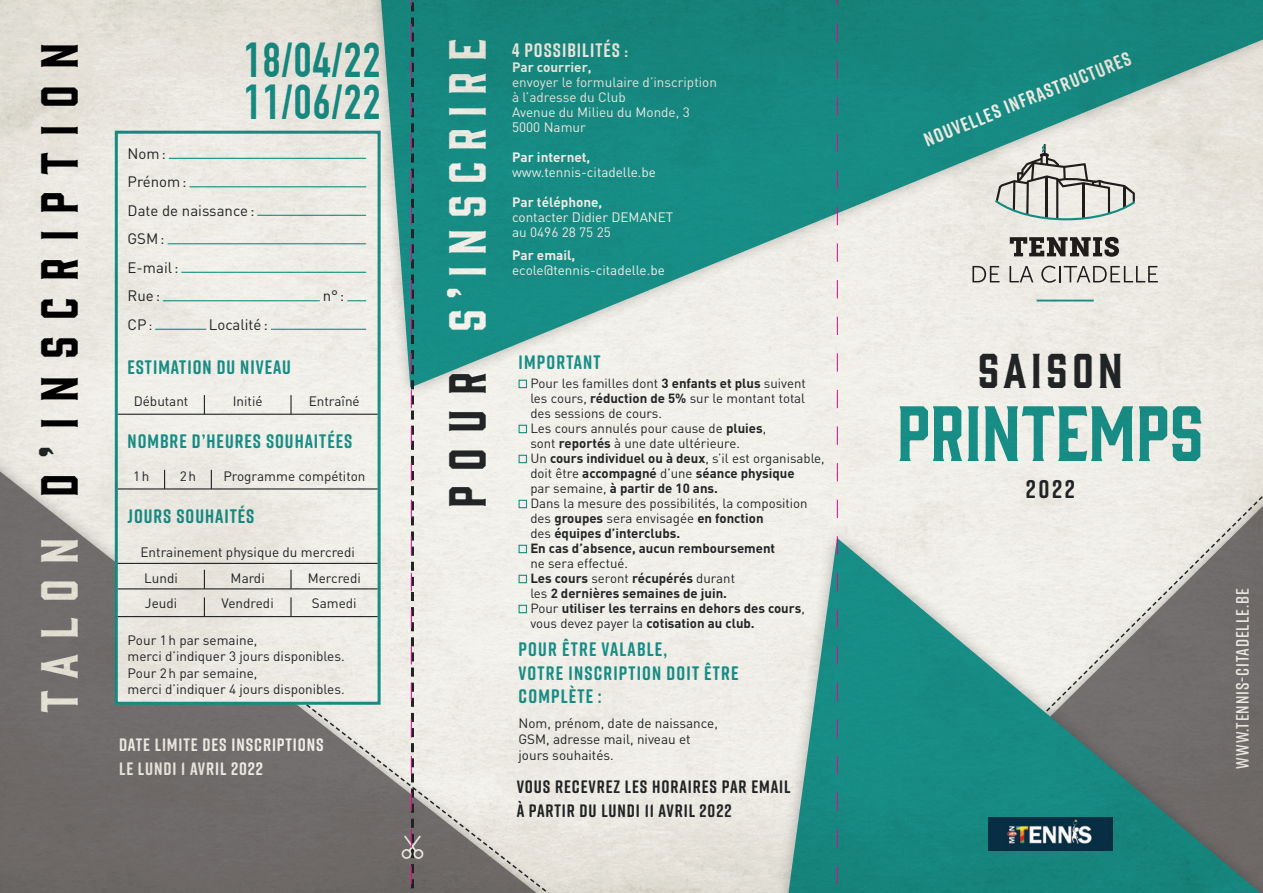
<style>
.page{position:relative;width:1263px;height:893px;background:#fff}
.page>*{position:absolute;margin:0;border:0;box-sizing:border-box;transform-origin:0 0}
.Premiere_page{font:72px "Gin";color:#199793}
.Haut_de_page{font:48px "Gin";letter-spacing:.34em;color:#000}
.Titre_noir{font:700 48px "DIN Condensed";letter-spacing:.025em;color:#199793}
.Haut_de_page-2{font:48px "Gin";letter-spacing:.22em;color:#fff}
.Premiere_page-2{font:45px "Gin";letter-spacing:.1em;color:#24272a}
._2019{font:700 25.5px "Rift Soft";color:#24272a}
.Formulaire_sous_titr{font:700 19.5px "Rift Soft";letter-spacing:.05em;color:#199793}
.TItre_noir_2{font:700 19.5px/23.4px "Rift Soft";letter-spacing:.06em;color:#199793}
.Titre_noir-2{font:700 19.5px "Rift Soft";letter-spacing:.05em;color:#fff}
.Sous_titre_blanc{font:700 19.5px "Rift Soft";letter-spacing:.06em;color:#199793}
.Annotation{font:700 18px/24px "Rift Soft";letter-spacing:.05em;color:#24272a}
.Annotation-2{font:700 18px "Rift Soft";letter-spacing:.05em;color:#fff}
.Body{font:600 18px "Rift Soft";letter-spacing:.05em;color:#fff}
.Formulaire{font:15px/28.5px "DIN";color:#24272a}
.Titre_noir-3{font:13.5px/15px "DIN";color:#fff}
.Formulaire_Bas{font:13.5px "DIN";color:#24272a}
.Body-2{font:13.5px/16.2px "DIN";color:#24272a}
.TItre_noir_2-2{font:13.5px/16.2px "DIN";color:#24272a}
.Body-3{font:13.5px "DIN";color:#fff}
.Body-4{font:700 13.5px "DIN";color:#fff}
.Body-5{font:700 13.2px/15px "DIN";color:#24272a}
.Body-6{font:13.2px/15px "DIN";color:#24272a}
.s1{color:#f5f3ed}
.s2{color:#24272a}
.s3{font-family:"DIN Condensed"}
.s4{font-weight:700}
.s5{font-size:13.5px}
.s6{font-weight:400}
</style>
<div class="page">
<img style="left:0;top:0;width:1263px;height:893px">
<img style="left:989px;top:817px;width:123px;height:33px">
<svg style="left:403px;top:0;width:19px;height:893px;background:#82a5a3"></svg>
<svg style="left:837px;top:0;width:1px;height:893px"></svg>
<p class="Haut_de_page" style="left:26px;top:712px;width:671px;rotate:-90deg"><span class="s1">TALON</span> D<span class="s2">’</span>INSCRIPTION</p>
<p class="Haut_de_page-2" style="left:434px;top:508px;width:470px;rotate:-90deg"><span class="s2">POUR</span> S’INSCRIRE</p>
<p class="Titre_noir-2" style="left:512px;top:36px;width:117px">4 POSSIBILITÉS <span class="s3">:</span></p>
<p class="Titre_noir" style="left:244px;top:32px;width:138px">18/04/22</p>
<p class="Titre_noir" style="left:244px;top:74px;width:138px">11/06/22</p>
<p class="Titre_noir-3" style="left:512px;top:59px;width:206px"><span class="s4">Par courrier,<br></span>envoyer le formulaire d’inscription à l’adresse du Club<br>Avenue du Milieu du Monde, 3<br>5000 Namur</p>
<p class="Titre_noir-3" style="left:512px;top:149px;width:145px"><span class="s4">Par internet, </span>www.tennis-citadelle.be</p>
<p class="Titre_noir-3" style="left:512px;top:194px;width:163px"><span class="s4">Par téléphone,<br></span>contacter Didier DEMANET au 0496 28 75 25</p>
<p class="Body-4" style="left:512px;top:247px;width:65px">Par email,</p>
<p class="Body-3" style="left:512px;top:262px;width:154px">ecole@tennis-citadelle.be</p>
<p class="Formulaire" style="left:128px;top:139px;width:128px">Nom:<br>Prénom:<br>Date de naissance:<br>GSM:<br>E-mail:</p>
<p class="Formulaire" style="left:128px;top:281px;width:34px">Rue:</p>
<p class="Formulaire" style="left:323px;top:281px;width:23px">n°:</p>
<p class="Formulaire" style="left:128px;top:310px;width:26px">CP<span class="s5">:</span></p>
<p class="Formulaire" style="left:209px;top:310px;width:61px">Localité:</p>
<p class="Formulaire_sous_titr" style="left:128px;top:353px;width:165px">ESTIMATION DU NIVEAU</p>
<p class="Sous_titre_blanc" style="left:519px;top:348px;width:83px">IMPORTANT</p>
<p class="Body-6" style="left:530px;top:376px;width:277px;text-align:justify">Pour les familles dont <span class="s4">3 enfants et plus</span> suivent les cours, <span class="s4">réduction de 5%</span> sur le montant total des sessions de cours.</p>
<p class="Body-6" style="left:530px;top:421px;width:237px">Les cours annulés pour cause de <span class="s4">pluies</span>, sont <span class="s4">reportés</span> à une date ultérieure.</p>
<p class="Body-5" style="left:530px;top:450px;width:296px"><span class="s6">Un</span> cours individuel ou à deux<span class="s6">, s’il est organisable, doit être</span> accompagné <span class="s6">d’une</span> séance physique<br><span class="s6">par semaine,</span> à partir de 10 ans.</p>
<p class="Body-6" style="left:530px;top:496px;width:279px">Dans la mesure des possibilités, la composition des <span class="s4">groupes</span> sera envisagée <span class="s4">en fonction<br></span>des <span class="s4">équipes d’interclubs.</span></p>
<p class="Body-5" style="left:530px;top:540px;width:246px">En cas d’absence, aucun remboursement <span class="s6">ne sera effectué.</span></p>
<p class="Body-5" style="left:530px;top:570px;width:206px">Les cours <span class="s6">seront</span> récupérés <span class="s6">durant les</span> 2 dernières semaines de juin.</p>
<p class="Body-5" style="left:530px;top:600px;width:276px"><span class="s6">Pour</span> utiliser les terrains en dehors des cours<span class="s6">, vous devez payer la</span> cotisation au club.</p>
<p class="TItre_noir_2" style="left:519px;top:637px;width:221px">POUR ÊTRE VALABLE,<br>VOTRE INSCRIPTION DOIT ÊTRE<br>COMPLÈTE :</p>
<p class="TItre_noir_2-2" style="left:518px;top:715px;width:201px">Nom, prénom, date de naissance,<br>GSM, adresse mail, niveau et jours souhaités.</p>
<p class="Formulaire_Bas" style="left:134px;top:393px;width:56px">Débutant</p>
<p class="Formulaire_Bas" style="left:233px;top:393px;width:31px">Initié</p>
<p class="Formulaire_Bas" style="left:309px;top:393px;width:52px">Entraîné</p>
<p class="Formulaire_sous_titr" style="left:128px;top:428px;width:226px">NOMBRE D’HEURES SOUHAITÉES</p>
<p class="Formulaire_Bas" style="left:133px;top:467px;width:18px">1h</p>
<p class="Formulaire_Bas" style="left:180px;top:467px;width:18px">2h</p>
<p class="Formulaire_Bas" style="left:223px;top:467px;width:144px">Programme compétiton</p>
<p class="Formulaire_sous_titr" style="left:128px;top:502px;width:128px">JOURS SOUHAITÉS</p>
<p class="Formulaire_Bas" style="left:141px;top:544px;width:216px">Entrainement physique du mercredi</p>
<p class="Formulaire_Bas" style="left:231px;top:569px;width:36px">Mardi</p>
<p class="Formulaire_Bas" style="left:222px;top:595px;width:54px">Vendredi</p>
<p class="Formulaire_Bas" style="left:144px;top:569px;width:35px">Lundi</p>
<p class="Formulaire_Bas" style="left:145px;top:595px;width:34px">Jeudi</p>
<p class="Formulaire_Bas" style="left:308px;top:569px;width:55px">Mercredi</p>
<p class="Formulaire_Bas" style="left:312px;top:595px;width:46px">Samedi</p>
<p class="Body-2" style="left:128px;top:632px;width:219px">Pour 1h par semaine,<br>merci d’indiquer 3 jours disponibles.</p>
<p class="Body-2" style="left:128px;top:664px;width:219px">Pour 2h par semaine,<br>merci d’indiquer 4 jours disponibles.</p>
<p class="Annotation-2" style="left:119px;top:731px;width:206px">DATE LIMITE DES INSCRIPTIONS</p>
<p class="Annotation-2" style="left:119px;top:755px;width:145px">LE LUNDI 1 AVRIL 2022</p>
<p class="Annotation" style="left:517px;top:775px;width:275px">VOUS RECEVREZ LES HORAIRES PAR EMAIL<br>À PARTIR DU LUNDI 11 AVRIL 2022</p>
<p class="Titre_noir-2" style="left:920px;top:127px;width:223px;rotate:-22deg">NOUVELLES INFRASTRUCTURES</p>
<p class="Premiere_page-2" style="left:978px;top:339px;width:146px">SAISON</p>
<p class="Premiere_page" style="left:897px;top:384px;width:309px">PRINTEMPS</p>
<p class="_2019" style="left:1026px;top:471px;width:50px">2022</p>
<p class="Body" style="left:1229px;top:768px;width:182px;rotate:-90deg">www.tennis-citadelle.be</p>
</div>
